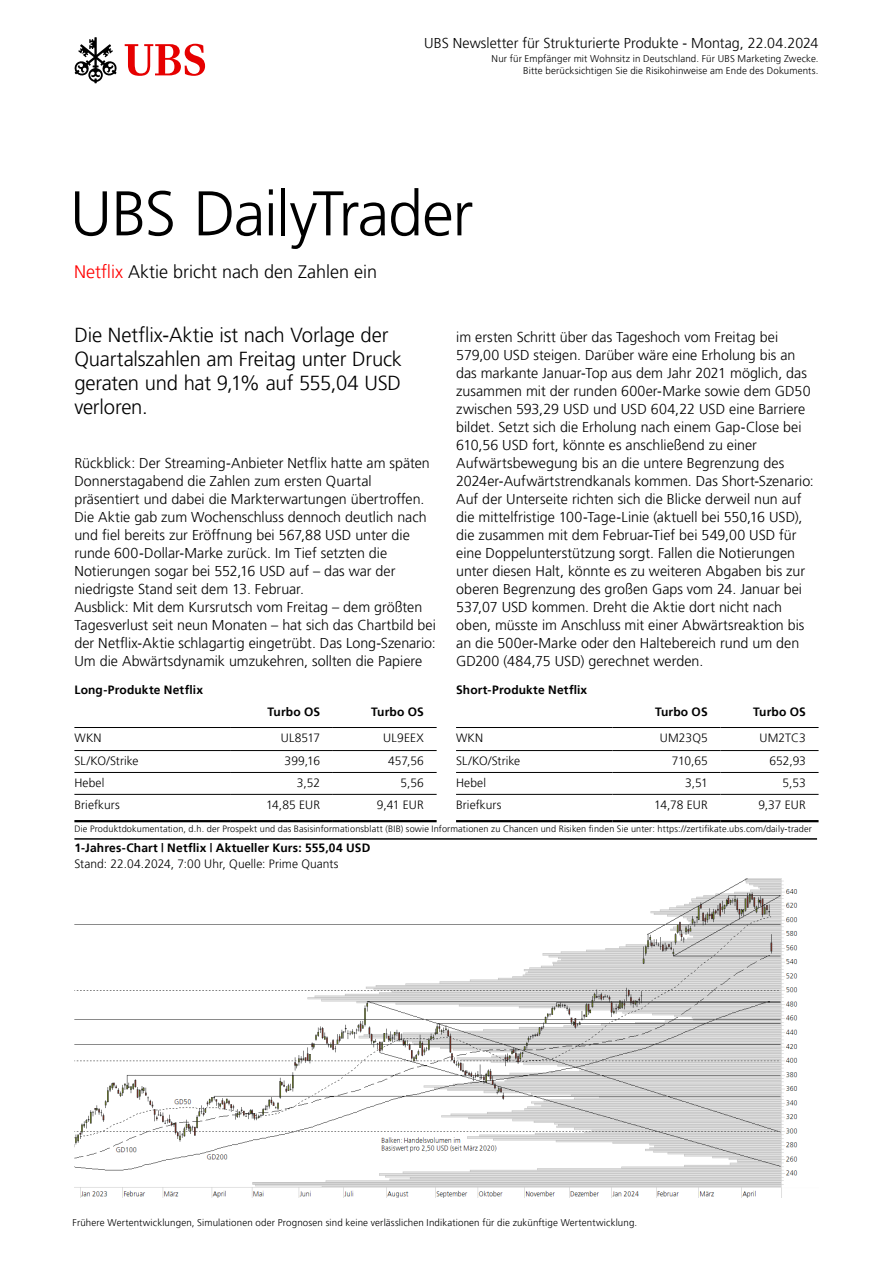
<style>
.page{position:relative;width:893px;height:1263px;background:#fff}
.page>*{position:absolute;margin:0;border:0;box-sizing:border-box;transform-origin:0 0}
.t1{font:300 63px "Frutiger 45";letter-spacing:-.025em;color:#000}
.t2{font:300 20.25px/24px "Frutiger 45";letter-spacing:-.01em;color:#000}
.t3{font:300 18px "Frutiger 45";color:#000}
.t4{font:300 14.25px/18px "Frutiger 45";color:#000}
.t5{font:300 12px "Frutiger 45";letter-spacing:.005em;color:#000}
.t6{font:300 12px "Frutiger 45";letter-spacing:.015em;color:#000}
.t7{font:300 9.75px/12px "Frutiger 45";letter-spacing:.015em;color:#000;text-align:right}
.t8{font:300 9.15px "Frutiger 45";letter-spacing:.015em;color:#000}
.s1{color:#f00}
</style>
<div class="page">
<svg style="left:125px;top:44px;width:80px;height:32px"></svg>
<svg style="left:74px;top:37px;width:43px;height:46px"></svg>
<img style="left:74px;top:878px;width:724px;height:319px">
<hr style="left:231px;top:750px;width:102px;height:1px;background:#000">
<hr style="left:74px;top:727px;width:157px;height:1px;background:#000">
<hr style="left:231px;top:727px;width:102px;height:1px;background:#000">
<hr style="left:333px;top:727px;width:104px;height:1px;background:#000">
<hr style="left:74px;top:750px;width:157px;height:1px;background:#000">
<hr style="left:333px;top:750px;width:104px;height:1px;background:#000">
<hr style="left:74px;top:772px;width:157px;height:1px;background:#000">
<hr style="left:231px;top:772px;width:102px;height:1px;background:#000">
<hr style="left:333px;top:772px;width:104px;height:1px;background:#000">
<hr style="left:74px;top:794px;width:157px;height:1px;background:#000">
<hr style="left:231px;top:794px;width:102px;height:1px;background:#000">
<hr style="left:333px;top:794px;width:104px;height:1px;background:#000">
<hr style="left:74px;top:820px;width:157px;height:2px;background:#000">
<hr style="left:231px;top:820px;width:102px;height:2px;background:#000">
<hr style="left:333px;top:820px;width:104px;height:2px;background:#000">
<hr style="left:720px;top:750px;width:99px;height:1px;background:#000">
<hr style="left:456px;top:727px;width:156px;height:1px;background:#000">
<hr style="left:612px;top:727px;width:108px;height:1px;background:#000">
<hr style="left:720px;top:727px;width:99px;height:1px;background:#000">
<hr style="left:456px;top:750px;width:156px;height:1px;background:#000">
<hr style="left:612px;top:750px;width:108px;height:1px;background:#000">
<hr style="left:456px;top:772px;width:156px;height:1px;background:#000">
<hr style="left:612px;top:772px;width:108px;height:1px;background:#000">
<hr style="left:720px;top:772px;width:99px;height:1px;background:#000">
<hr style="left:456px;top:794px;width:156px;height:1px;background:#000">
<hr style="left:612px;top:794px;width:108px;height:1px;background:#000">
<hr style="left:720px;top:794px;width:99px;height:1px;background:#000">
<hr style="left:456px;top:820px;width:156px;height:2px;background:#000">
<hr style="left:612px;top:820px;width:108px;height:2px;background:#000">
<hr style="left:720px;top:820px;width:99px;height:2px;background:#000">
<hr style="left:74px;top:838px;width:743px;height:2px;background:#000">
<p class="t4" style="left:424px;top:34px;width:396px">UBS Newsletter für Strukturierte Produkte - Montag, 22.04.2024</p>
<p class="t7" style="left:492px;top:53px;width:328px">Nur für Empfänger mit Wohnsitz in Deutschland. Für UBS Marketing Zwecke.<br>Bitte berücksichtigen Sie die Risikohinweise am Ende des Dokuments.</p>
<h1 class="t1" style="left:70px;top:177px;width:405px">UBS DailyTrader</h1>
<p class="t3" style="left:74px;top:261px;width:305px"><span class="s1">Netflix</span> Aktie bricht nach den Zahlen ein</p>
<h2 class="t2" style="left:74px;top:323px;width:329px">Die Netflix-Aktie ist nach Vorlage der<br>Quartalszahlen am Freitag unter Druck geraten und hat 9,1% auf 555,04 USD verloren.</h2>
<p class="t4" style="left:456px;top:328px;width:359px">im ersten Schritt über das Tageshoch vom Freitag bei 579,00 USD steigen. Darüber wäre eine Erholung bis an das markante Januar-Top aus dem Jahr 2021 möglich, das zusammen mit der runden 600er-Marke sowie dem GD50 zwischen 593,29 USD und USD 604,22 USD eine Barriere bildet. Setzt sich die Erholung nach einem Gap-Close bei 610,56 USD fort, könnte es anschließend zu einer Aufwärtsbewegung bis an die untere Begrenzung des 2024er-Aufwärtstrendkanals kommen. Das Short-Szenario:<br>Auf der Unterseite richten sich die Blicke derweil nun auf die mittelfristige 100-Tage-Linie (aktuell bei 550,16 USD), die zusammen mit dem Februar-Tief bei 549,00 USD für eine Doppelunterstützung sorgt. Fallen die Notierungen unter diesen Halt, könnte es zu weiteren Abgaben bis zur oberen Begrenzung des großen Gaps vom 24. Januar bei 537,07 USD kommen. Dreht die Aktie dort nicht nach oben, müsste im Anschluss mit einer Abwärtsreaktion bis an die 500er-Marke oder den Haltebereich rund um den GD200 (484,75 USD) gerechnet werden.</p>
<p class="t4" style="left:74px;top:454px;width:363px">Rückblick: Der Streaming-Anbieter Netflix hatte am späten Donnerstagabend die Zahlen zum ersten Quartal präsentiert und dabei die Markterwartungen übertroffen.<br>Die Aktie gab zum Wochenschluss dennoch deutlich nach und fiel bereits zur Eröffnung bei 567,88 USD unter die runde 600-Dollar-Marke zurück. Im Tief setzten die Notierungen sogar bei 552,16 USD auf – das war der niedrigste Stand seit dem 13. Februar.<br>Ausblick: Mit dem Kursrutsch vom Freitag – dem größten Tagesverlust seit neun Monaten – hat sich das Chartbild bei der Netflix-Aktie schlagartig eingetrübt. Das Long-Szenario:<br>Um die Abwärtsdynamik umzukehren, sollten die Papiere</p>
<p class="t6" style="left:267px;top:704px;width:54px">Turbo OS</p>
<p class="t6" style="left:371px;top:704px;width:54px">Turbo OS</p>
<p class="t5" style="left:74px;top:731px;width:29px">WKN</p>
<p class="t5" style="left:281px;top:731px;width:41px">UL8517</p>
<p class="t5" style="left:383px;top:731px;width:42px">UL9EEX</p>
<p class="t5" style="left:74px;top:754px;width:66px">SL/KO/Strike</p>
<p class="t5" style="left:285px;top:754px;width:37px">399,16</p>
<p class="t5" style="left:388px;top:754px;width:37px">457,56</p>
<p class="t5" style="left:74px;top:776px;width:32px">Hebel</p>
<p class="t5" style="left:297px;top:776px;width:25px">3,52</p>
<p class="t5" style="left:400px;top:776px;width:25px">5,56</p>
<p class="t5" style="left:74px;top:797px;width:47px">Briefkurs</p>
<p class="t5" style="left:266px;top:797px;width:56px">14,85 EUR</p>
<p class="t5" style="left:377px;top:797px;width:48px">9,41 EUR</p>
<p class="t6" style="left:74px;top:682px;width:130px">Long-Produkte Netflix</p>
<p class="t6" style="left:456px;top:682px;width:133px">Short-Produkte Netflix</p>
<p class="t6" style="left:655px;top:704px;width:54px">Turbo OS</p>
<p class="t6" style="left:753px;top:704px;width:54px">Turbo OS</p>
<p class="t5" style="left:456px;top:731px;width:29px">WKN</p>
<p class="t5" style="left:660px;top:731px;width:49px">UM23Q5</p>
<p class="t5" style="left:759px;top:731px;width:48px">UM2TC3</p>
<p class="t5" style="left:456px;top:754px;width:66px">SL/KO/Strike</p>
<p class="t5" style="left:672px;top:754px;width:37px">710,65</p>
<p class="t5" style="left:770px;top:754px;width:38px">652,93</p>
<p class="t5" style="left:456px;top:776px;width:32px">Hebel</p>
<p class="t5" style="left:685px;top:776px;width:24px">3,51</p>
<p class="t5" style="left:782px;top:776px;width:25px">5,53</p>
<p class="t5" style="left:456px;top:797px;width:47px">Briefkurs</p>
<p class="t5" style="left:654px;top:797px;width:55px">14,78 EUR</p>
<p class="t5" style="left:758px;top:797px;width:49px">9,37 EUR</p>
<p class="t8" style="left:74px;top:823px;width:739px">Die Produktdokumentation, d.h. der Prospekt und das Basisinformationsblatt (BIB) sowie Informationen zu Chancen und Risiken finden Sie unter: https://zertifikate.ubs.com/daily-trader</p>
<p class="t6" style="left:74px;top:841px;width:297px">1-Jahres-Chart | Netflix | Aktueller Kurs: 555,04 USD</p>
<p class="t5" style="left:74px;top:857px;width:266px">Stand: 22.04.2024, 7:00 Uhr, Quelle: Prime Quants</p>
<p class="t7" style="left:73px;top:1216px;width:566px">Frühere Wertentwicklungen, Simulationen oder Prognosen sind keine verlässlichen Indikationen für die zukünftige Wertentwicklung.</p>
</div>
